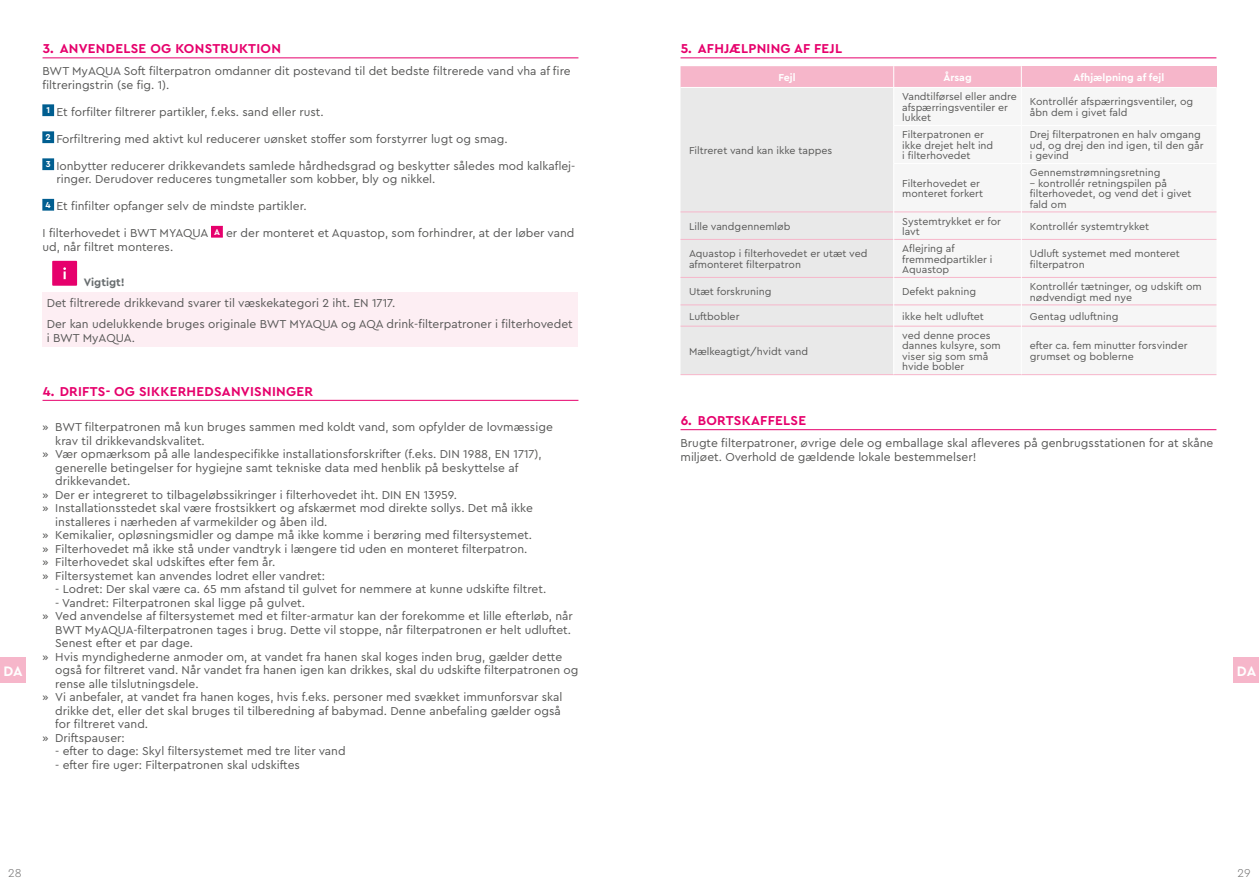
<style>
.page{position:relative;width:1259px;height:893px;background:#fff}
.page>*{position:absolute;margin:0;border:0;box-sizing:border-box;transform-origin:0 0}
.t1{font:700 14.4px "Cera PRO";color:#fff}
.t2{font:700 13.5px "Cera PRO";letter-spacing:.02em;color:#e6006c}
.t3{font:12px/13.5px "Cera PRO";color:#575756}
.t4{font:300 12px "Cera PRO";color:#706f6f}
.t5{font:700 11.25px "Cera PRO";color:#676c6e}
.t6{font:10.5px/10.5px "Cera PRO";color:#575756}
.t7{font:700 10.5px "Cera PRO";color:#fff}
</style>
<div class="page">
<div style="left:1233px;top:657px;width:26px;height:25px;background:#f6b6ca"></div>
<div style="left:0;top:657px;width:26px;height:25px;background:#f6b6ca"></div>
<hr style="left:680px;top:58px;width:536px;height:1px;background:#e6006c">
<hr style="left:680px;top:429px;width:536px;height:1px;background:#e6006c">
<div style="left:1021px;top:66px;width:195px;height:21px;background:#f6b6ca"></div>
<div style="left:680px;top:88px;width:213px;height:286px;background:#e9e9e9"></div>
<div style="left:894px;top:211px;width:322px;height:115px;background:#f6f6f6"></div>
<svg style="left:1216px;top:66px;width:1px;height:21px"></svg>
<hr style="left:680px;top:212px;width:213px;height:1px;background:#f6b6ca">
<hr style="left:894px;top:212px;width:127px;height:1px;background:#f6b6ca">
<hr style="left:1021px;top:212px;width:195px;height:1px;background:#f6b6ca">
<hr style="left:680px;top:239px;width:213px;height:1px;background:#f6b6ca">
<hr style="left:894px;top:239px;width:127px;height:1px;background:#f6b6ca">
<hr style="left:1021px;top:239px;width:195px;height:1px;background:#f6b6ca">
<hr style="left:680px;top:277px;width:213px;height:1px;background:#f6b6ca">
<hr style="left:894px;top:277px;width:127px;height:1px;background:#f6b6ca">
<hr style="left:1021px;top:277px;width:195px;height:1px;background:#f6b6ca">
<hr style="left:680px;top:304px;width:213px;height:1px;background:#f6b6ca">
<hr style="left:894px;top:304px;width:127px;height:1px;background:#f6b6ca">
<hr style="left:1021px;top:304px;width:195px;height:1px;background:#f6b6ca">
<hr style="left:680px;top:326px;width:213px;height:1px;background:#f6b6ca">
<hr style="left:680px;top:374px;width:213px;height:1px;background:#f6b6ca">
<hr style="left:894px;top:326px;width:127px;height:1px;background:#f6b6ca">
<hr style="left:893px;top:374px;width:128px;height:1px;background:#f6b6ca">
<hr style="left:1021px;top:326px;width:195px;height:1px;background:#f6b6ca">
<hr style="left:1021px;top:374px;width:195px;height:1px;background:#f6b6ca">
<hr style="left:1021px;top:164px;width:1px;height:48px;background:#fff">
<svg style="left:1021px;top:212px;width:1px;height:27px"></svg>
<hr style="left:1021px;top:239px;width:1px;height:38px;background:#fff">
<svg style="left:1021px;top:277px;width:1px;height:49px"></svg>
<hr style="left:1021px;top:326px;width:1px;height:48px;background:#fff">
<div style="left:680px;top:66px;width:342px;height:21px;background:#f6b6ca"></div>
<hr style="left:43px;top:58px;width:535px;height:1px;background:#e6006c">
<div style="left:43px;top:292px;width:535px;height:21px;background:#fdeef3"></div>
<div style="left:43px;top:313px;width:535px;height:34px;background:#fdeef3"></div>
<div style="left:43px;top:105px;width:11px;height:11px;background:#005e90"></div>
<div style="left:43px;top:132px;width:11px;height:11px;background:#005e90"></div>
<div style="left:43px;top:159px;width:11px;height:11px;background:#005e90"></div>
<div style="left:43px;top:199px;width:11px;height:11px;background:#005e90"></div>
<div style="left:212px;top:226px;width:10px;height:11px;background:#e6006c"></div>
<div style="left:211px;top:226px;width:12px;height:11px;border:1px solid #e6006c"></div>
<div style="left:52px;top:261px;width:25px;height:25px;background:#e6006c;border:2px solid #e6006c"></div>
<svg style="left:63px;top:267px;width:3px;height:12px"></svg>
<hr style="left:43px;top:400px;width:535px;height:1px;background:#e6006c">
<p class="t2" style="left:43px;top:40px;width:240px">3. ANVENDELSE OG KONSTRUKTION</p>
<p class="t3" style="left:43px;top:64px;width:530px">BWT MyAQUA Soft filterpatron omdanner dit postevand til det bedste filtrerede vand vha af fire filtreringstrin (se fig. 1).</p>
<p class="t3" style="left:46px;top:105px;width:279px"><sup>1</sup> Et forfilter filtrerer partikler, f.eks. sand eller rust.</p>
<p class="t3" style="left:46px;top:132px;width:464px"><sup>2</sup> Forfiltrering med aktivt kul reducerer uønsket stoffer som forstyrrer lugt og smag.</p>
<p class="t3" style="left:56px;top:159px;width:520px;text-indent:-11px"><sup>3</sup> Ionbytter reducerer drikkevandets samlede hårdhedsgrad og beskytter således mod kalkaflej&shy;ringer. Derudover reduceres tungmetaller som kobber, bly og nikkel.</p>
<p class="t3" style="left:46px;top:199px;width:262px"><sup>4</sup> Et finfilter opfanger selv de mindste partikler.</p>
<p class="t3" style="left:43px;top:226px;width:533px">I filterhovedet i BWT MYAQUA <sup>A</sup> er der monteret et Aquastop, som forhindrer, at der løber vand ud, når filtret monteres.</p>
<p class="t5" style="left:84px;top:274px;width:43px">Vigtigt!</p>
<p class="t3" style="left:47px;top:292px;width:527px;line-height:21.1px">Det filtrerede drikkevand svarer til væskekategori 2 iht. EN 1717.<br>Der kan udelukkende bruges originale BWT MYAQUA og AQA drink-filterpatroner i filterhovedet</p>
<p class="t3" style="left:47px;top:330px;width:90px">i BWT MyAQUA.</p>
<p class="t2" style="left:680px;top:40px;width:163px">5. AFHJÆLPNING AF FEJL</p>
<p class="t7" style="left:778px;top:71px;width:19px">Fejl</p>
<p class="t7" style="left:943px;top:71px;width:30px">Årsag</p>
<p class="t7" style="left:1073px;top:71px;width:92px">Afhjælpning af fejl</p>
<p class="t6" style="left:689px;top:145px;width:145px">Filtreret vand kan ikke tappes</p>
<p class="t6" style="left:902px;top:91px;width:116px">Vandtilførsel eller andre afspærringsventiler er lukket</p>
<p class="t6" style="left:1030px;top:96px;width:165px">Kontrollér afspærringsventiler, og åbn dem i givet fald</p>
<p class="t6" style="left:902px;top:129px;width:93px">Filterpatronen er ikke drejet helt ind i filterhovedet</p>
<p class="t6" style="left:1030px;top:129px;width:175px">Drej filterpatronen en halv omgang ud, og drej den ind igen, til den går i gevind</p>
<p class="t6" style="left:902px;top:177px;width:82px">Filterhovedet er monteret forkert</p>
<p class="t6" style="left:1030px;top:167px;width:132px">Gennemstrømningsretning</p>
<p class="t6" style="left:1030px;top:177px;width:163px">– kontrollér retningspilen på filterhovedet, og vend det i givet fald om</p>
<p class="t6" style="left:689px;top:221px;width:103px">Lille vandgennemløb</p>
<p class="t6" style="left:902px;top:215px;width:100px">Systemtrykket er for lavt</p>
<p class="t6" style="left:1030px;top:221px;width:121px">Kontrollér systemtrykket</p>
<p class="t6" style="left:689px;top:248px;width:180px">Aquastop i filterhovedet er utæt ved afmonteret filterpatron</p>
<p class="t6" style="left:902px;top:243px;width:92px">Aflejring af fremmedpartikler i<br>Aquastop</p>
<p class="t6" style="left:1030px;top:248px;width:152px">Udluft systemet med monteret filterpatron</p>
<p class="t6" style="left:689px;top:286px;width:84px">Utæt forskruning</p>
<p class="t6" style="left:902px;top:286px;width:75px">Defekt pakning</p>
<p class="t6" style="left:1030px;top:281px;width:173px">Kontrollér tætninger, og udskift om nødvendigt med nye</p>
<p class="t6" style="left:689px;top:311px;width:52px">Luftbobler</p>
<p class="t6" style="left:902px;top:311px;width:83px">ikke helt udluftet</p>
<p class="t6" style="left:1030px;top:311px;width:90px">Gentag udluftning</p>
<p class="t6" style="left:689px;top:345px;width:121px">Mælkeagtigt/hvidt vand</p>
<p class="t6" style="left:902px;top:330px;width:100px">ved denne proces dannes kulsyre, som viser sig som små hvide bobler</p>
<p class="t6" style="left:1030px;top:340px;width:159px">efter ca. fem minutter forsvinder grumset og boblerne</p>
<p class="t2" style="left:43px;top:382px;width:272px">4. DRIFTS- OG SIKKERHEDSANVISNINGER</p>
<p class="t3" style="left:43px;top:420px;width:512px">» BWT filterpatronen må kun bruges sammen med koldt vand, som opfylder de lovmæssige</p>
<p class="t3" style="left:55px;top:434px;width:151px">krav til drikkevandskvalitet.</p>
<p class="t3" style="left:43px;top:447px;width:501px">» Vær opmærksom på alle landespecifikke installationsforskrifter (f.eks. DIN 1988, EN 1717),</p>
<p class="t3" style="left:55px;top:461px;width:465px">generelle betingelser for hygiejne samt tekniske data med henblik på beskyttelse af</p>
<p class="t3" style="left:55px;top:474px;width:77px">drikkevandet.</p>
<p class="t3" style="left:43px;top:488px;width:416px">» Der er integreret to tilbageløbssikringer i filterhovedet iht. DIN EN 13959.</p>
<p class="t3" style="left:43px;top:501px;width:492px">» Installationsstedet skal være frostsikkert og afskærmet mod direkte sollys. Det må ikke</p>
<p class="t3" style="left:55px;top:515px;width:274px">installeres i nærheden af varmekilder og åben ild.</p>
<p class="t3" style="left:43px;top:528px;width:491px">» Kemikalier, opløsningsmidler og dampe må ikke komme i berøring med filtersystemet.</p>
<p class="t3" style="left:43px;top:542px;width:486px">» Filterhovedet må ikke stå under vandtryk i længere tid uden en monteret filterpatron.</p>
<p class="t3" style="left:43px;top:555px;width:234px">» Filterhovedet skal udskiftes efter fem år.</p>
<p class="t3" style="left:43px;top:569px;width:284px">» Filtersystemet kan anvendes lodret eller vandret:</p>
<p class="t3" style="left:55px;top:582px;width:492px">- Lodret: Der skal være ca. 65 mm afstand til gulvet for nemmere at kunne udskifte filtret.</p>
<p class="t3" style="left:55px;top:596px;width:251px">- Vandret: Filterpatronen skal ligge på gulvet.</p>
<p class="t3" style="left:43px;top:609px;width:532px">» Ved anvendelse af filtersystemet med et filter-armatur kan der forekomme et lille efterløb, når</p>
<p class="t3" style="left:55px;top:623px;width:517px">BWT MyAQUA-filterpatronen tages i brug. Dette vil stoppe, når filterpatronen er helt udluftet.</p>
<p class="t3" style="left:55px;top:636px;width:139px">Senest efter et par dage.</p>
<p class="t3" style="left:43px;top:650px;width:521px">» Hvis myndighederne anmoder om, at vandet fra hanen skal koges inden brug, gælder dette</p>
<p class="t3" style="left:55px;top:663px;width:525px">også for filtreret vand. Når vandet fra hanen igen kan drikkes, skal du udskifte filterpatronen og</p>
<p class="t3" style="left:55px;top:677px;width:145px">rense alle tilslutningsdele.</p>
<p class="t3" style="left:43px;top:690px;width:521px">» Vi anbefaler, at vandet fra hanen koges, hvis f.eks. personer med svækket immunforsvar skal</p>
<p class="t3" style="left:55px;top:704px;width:507px">drikke det, eller det skal bruges til tilberedning af babymad. Denne anbefaling gælder også</p>
<p class="t3" style="left:55px;top:717px;width:94px">for filtreret vand.</p>
<p class="t3" style="left:43px;top:731px;width:84px">» Driftspauser:</p>
<p class="t3" style="left:55px;top:744px;width:292px">- efter to dage: Skyl filtersystemet med tre liter vand</p>
<p class="t3" style="left:55px;top:758px;width:246px">- efter fire uger: Filterpatronen skal udskiftes</p>
<p class="t2" style="left:680px;top:412px;width:127px">6. BORTSKAFFELSE</p>
<p class="t3" style="left:680px;top:436px;width:534px">Brugte filterpatroner, øvrige dele og emballage skal afleveres på genbrugsstationen for at skåne miljøet. Overhold de gældende lokale bestemmelser!</p>
<p class="t1" style="left:4px;top:661px;width:21px">DA</p>
<p class="t1" style="left:1237px;top:661px;width:21px">DA</p>
<p class="t4" style="left:8px;top:865px;width:15px">28</p>
<p class="t4" style="left:1237px;top:865px;width:15px">29</p>
</div>
